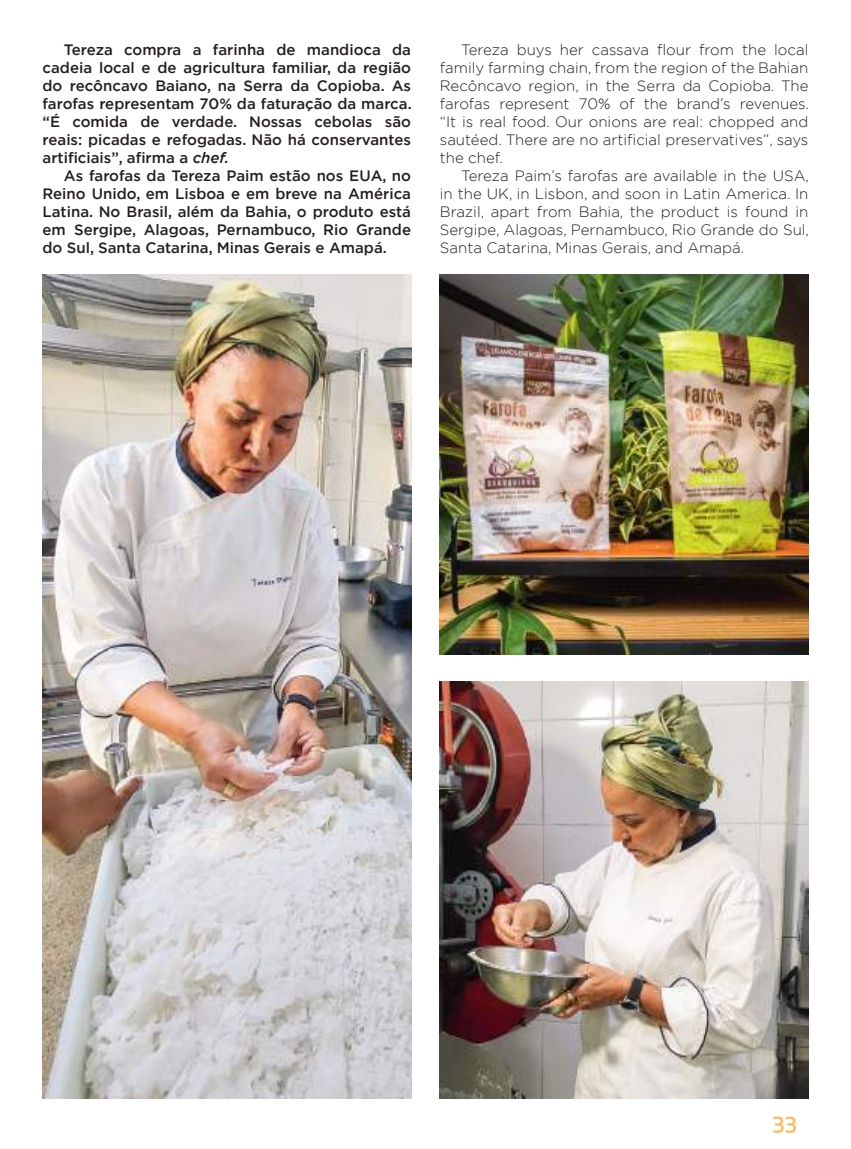
<style>
.page{position:relative;width:851px;height:1149px;background:#fff}
.page>*{position:absolute;margin:0;border:0;box-sizing:border-box;transform-origin:0 0}
.t1{font:500 21px "Apex New";color:#fbba5e}
.t2{font:300 15px/18px "Gotham";color:#241f1f;text-align:justify}
.t3{font:500 15px/18px "Gotham";color:#241f1f;text-align:justify}
.s1{font-style:italic}
</style>
<div class="page">
<img style="left:43px;top:274px;width:368px;height:824px">
<img style="left:440px;top:274px;width:368px;height:380px">
<img style="left:440px;top:681px;width:368px;height:417px">
<p class="t3" style="left:43px;top:40px;width:370px;text-indent:21px">Tereza compra a farinha de mandioca da cadeia local e de agricultura familiar, da região do recôncavo Baiano, na Serra da Copioba. As farofas representam 70% da faturação da marca. “É comida de verdade. Nossas cebolas são reais: picadas e refogadas. Não há conservantes artificiais”, afirma a <span class="s1">chef.</span></p>
<p class="t3" style="left:43px;top:166px;width:370px;text-indent:21px">As farofas da Tereza Paim estão nos EUA, no Reino Unido, em Lisboa e em breve na América Latina. No Brasil, além da Bahia, o produto está em Sergipe, Alagoas, Pernambuco, Rio Grande do Sul, Santa Catarina, Minas Gerais e Amapá.</p>
<p class="t2" style="left:440px;top:40px;width:370px;text-indent:21px">Tereza buys her cassava flour from the local family farming chain, from the region of the Bahian Recôncavo region, in the Serra da Copioba. The farofas represent 70% of the brand’s revenues. “It is real food. Our onions are real: chopped and sautéed. There are no artificial preservatives”, says the chef.</p>
<p class="t2" style="left:440px;top:166px;width:370px;text-indent:21px">Tereza Paim’s farofas are available in the USA, in the UK, in Lisbon, and soon in Latin America. In Brazil, apart from Bahia, the product is found in Sergipe, Alagoas, Pernambuco, Rio Grande do Sul, Santa Catarina, Minas Gerais, and Amapá.</p>
<h1 class="t1" style="left:772px;top:1108px;width:26px">33</h1>
</div>
